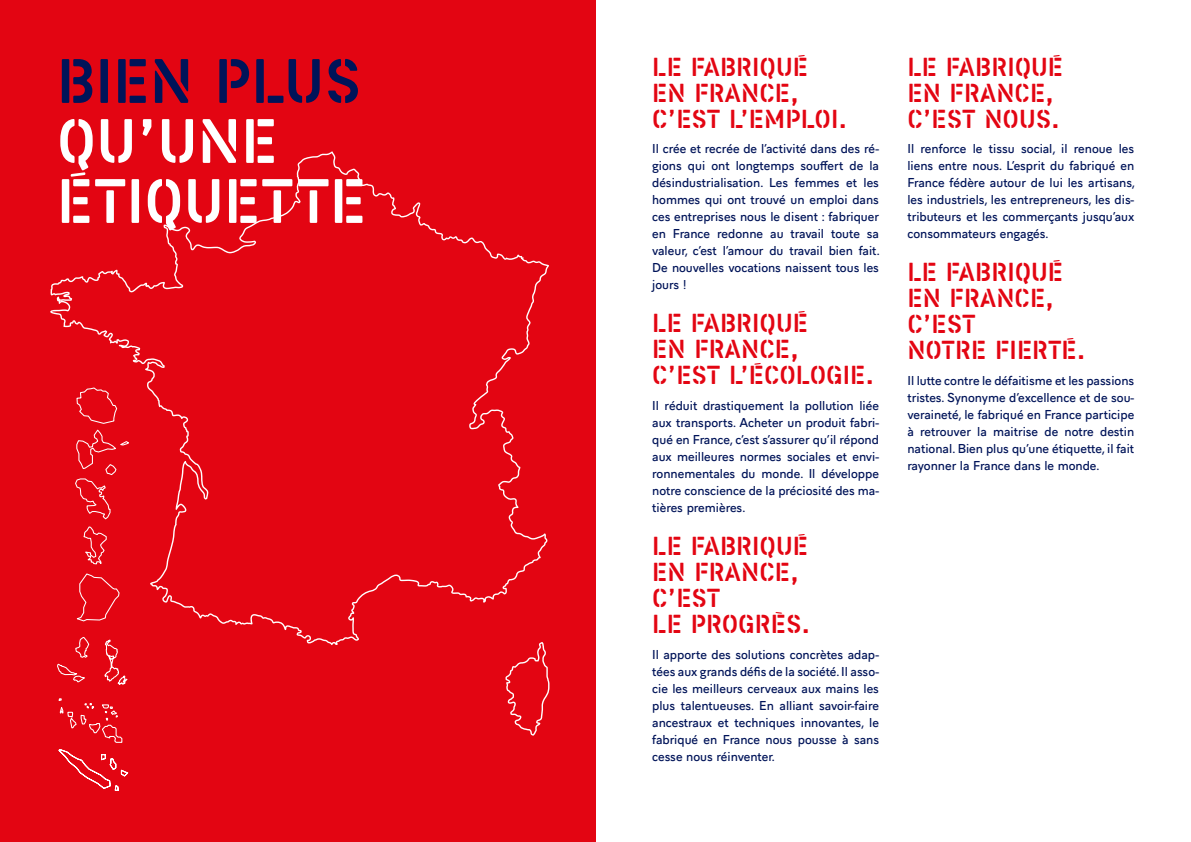
<style>
.page{position:relative;width:1191px;height:842px;background:#fff}
.page>*{position:absolute;margin:0;border:0;box-sizing:border-box;transform-origin:0 0}
.t1{font:60px/60px "Colonel Trial Rounded";color:#fff}
.t2{font:60px "Colonel Trial Rounded";color:#001459}
.t3{font:25px/26px "Colonel Trial Rounded";color:#e30512}
.t4{font:600 12px/17px "Aiglon Pro";color:#001459;text-align:justify}
</style>
<div class="page">
<div style="left:0;top:0;width:595px;height:842px;background:#e30512"></div>
<svg style="left:50px;top:151px;width:499px;height:494px"></svg>
<svg style="left:505px;top:642px;width:44px;height:94px"></svg>
<svg style="left:56px;top:387px;width:75px;height:404px"></svg>
<p class="t2" style="left:57px;top:52px;width:307px">BIEN PLUS</p>
<p class="t1" style="left:57px;top:112px;width:311px">QU’UNE<br>ÉTIQUETTE</p>
<p class="t3" style="left:652px;top:54px;width:196px">LE FABRIQUÉ<br>EN FRANCE,<br>C’EST L’EMPLOI.</p>
<p class="t4" style="left:652px;top:139px;width:229px">Il crée et recrée de l’activité dans des ré&shy;gions qui ont longtemps souffert de la désindustrialisation. Les femmes et les hommes qui ont trouvé un emploi dans ces entreprises nous le disent : fabriquer en France redonne au travail toute sa valeur, c’est l’amour du travail bien fait.<br>De nouvelles vocations naissent tous les jours !</p>
<p class="t3" style="left:652px;top:311px;width:223px">LE FABRIQUÉ<br>EN FRANCE,<br>C’EST L’ÉCOLOGIE.</p>
<p class="t4" style="left:652px;top:396px;width:228px">Il réduit drastiquement la pollution liée aux transports. Acheter un produit fabri&shy;qué en France, c’est s’assurer qu’il répond aux meilleures normes sociales et envi&shy;ronnementales du monde. Il développe notre conscience de la préciosité des ma&shy;tières premières.</p>
<p class="t3" style="left:652px;top:533px;width:160px">LE FABRIQUÉ<br>EN FRANCE,<br>C’EST<br>LE PROGRÈS.</p>
<p class="t4" style="left:652px;top:644px;width:228px">Il apporte des solutions concrètes adap&shy;tées aux grands défis de la société. Il asso&shy;cie les meilleurs cerveaux aux mains les plus talentueuses. En alliant savoir-faire ancestraux et techniques innovantes, le fabriqué en France nous pousse à sans cesse nous réinventer.</p>
<p class="t3" style="left:907px;top:54px;width:157px">LE FABRIQUÉ<br>EN FRANCE,<br>C’EST NOUS.</p>
<p class="t4" style="left:907px;top:139px;width:230px">Il renforce le tissu social, il renoue les liens entre nous. L’esprit du fabriqué en France fédère autour de lui les artisans, les industriels, les entrepreneurs, les dis&shy;tributeurs et les commerçants jusqu’aux consommateurs engagés.</p>
<p class="t3" style="left:907px;top:260px;width:180px">LE FABRIQUÉ<br>EN FRANCE,<br>C’EST<br>NOTRE FIERTÉ.</p>
<p class="t4" style="left:907px;top:371px;width:228px">Il lutte contre le défaitisme et les passions tristes. Synonyme d’excellence et de sou&shy;veraineté, le fabriqué en France participe à retrouver la maitrise de notre destin national. Bien plus qu’une étiquette, il fait rayonner la France dans le monde.</p>
</div>
